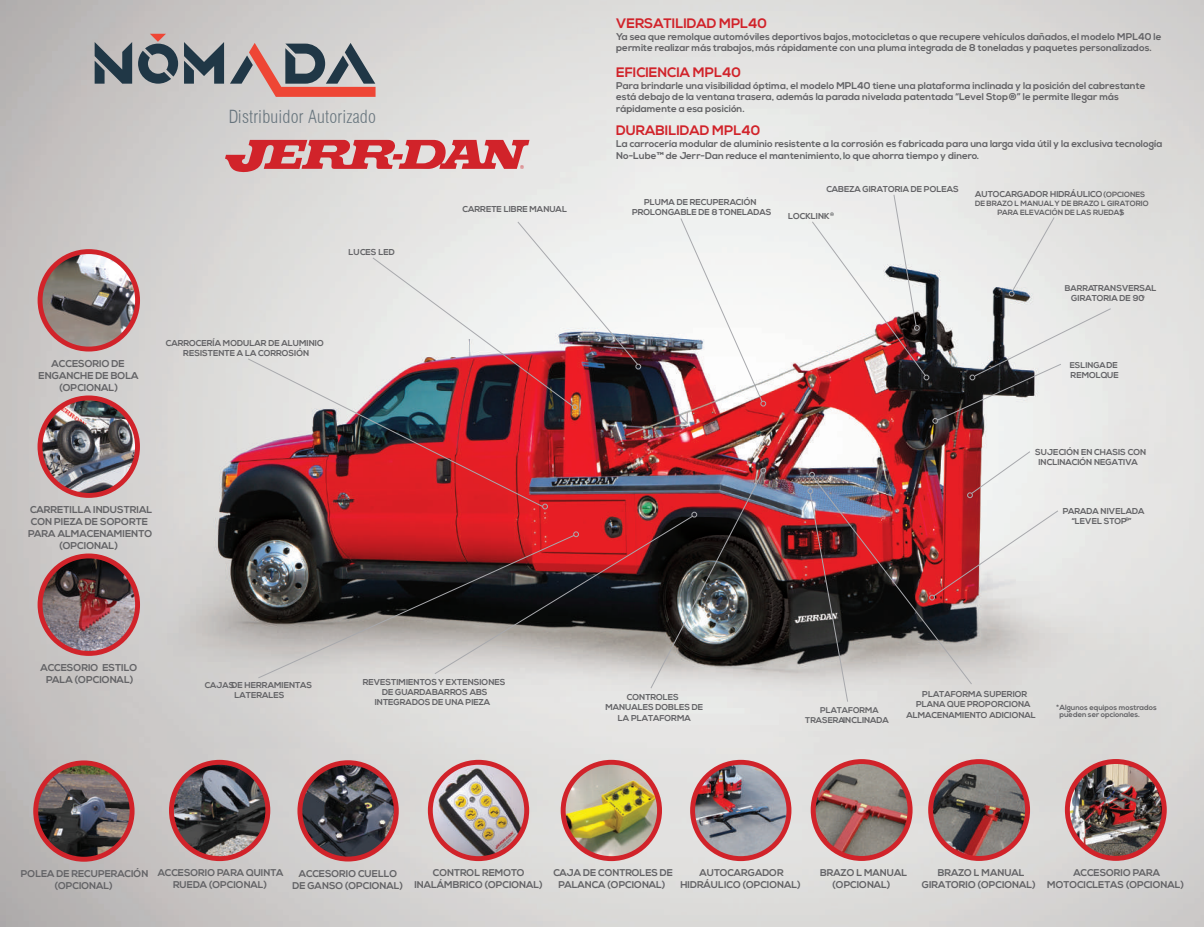
<style>
.page{position:relative;width:1204px;height:927px;background:#fff}
.page>*{position:absolute;margin:0;border:0;box-sizing:border-box;transform-origin:0 0}
.t1{font:300 condensed 17.7px "Swiss 721 BT";letter-spacing:.01em;color:#203746}
.t2{font:700 13.65px "Nexa";color:#d1232a}
.t3{font:700 9.9px/11.9px "Nexa";color:#636366;text-align:center}
.t4{font:700 9.75px/11.9px "Nexa";color:#636366;text-align:center}
.t5{font:700 8.55px/10.2px "Nexa";color:#636366;text-align:center}
.t6{font:700 8.4px "Nexa";color:#636366}
.t7{font:700 7.65px/9.1px "Nexa";color:#636366;text-align:center}
.t8{font:700 7.5px/7.1px "Nexa";color:#636366}
.t9{font:700 3.45px "Nexa";color:#636366}
.s1{font-size:7.65px}
.s2{font-size:8.4px}
.s3{font-size:8.55px}
</style>
<div class="page">
<img style="left:1px;top:0;width:1202px;height:927px">
<img style="left:300px;top:763px;width:96px;height:96px">
<div style="left:297px;top:760px;width:102px;height:101px;border:5px solid #d1232a;border-radius:50%"></div>
<img style="left:40px;top:252px;width:97px;height:97px;border-radius:49px">
<div style="left:38px;top:249px;width:102px;height:103px;border:5px solid #d1232a;border-radius:50%"></div>
<img style="left:430px;top:762px;width:96px;height:97px;border-radius:48px">
<div style="left:428px;top:760px;width:101px;height:101px;border:5px solid #d1232a;border-radius:50%"></div>
<img style="left:563px;top:763px;width:96px;height:96px">
<div style="left:560px;top:760px;width:102px;height:101px;border:5px solid #d1232a;border-radius:50%"></div>
<img style="left:40px;top:556px;width:97px;height:97px;border-radius:49px">
<div style="left:38px;top:553px;width:102px;height:103px;border:5px solid #d1232a;border-radius:50%"></div>
<img style="left:36px;top:763px;width:96px;height:96px;border-radius:48px">
<div style="left:33px;top:760px;width:101px;height:102px;border:5px solid #d1232a;border-radius:50%"></div>
<img style="left:171px;top:762px;width:97px;height:97px;border-radius:48px">
<div style="left:169px;top:760px;width:101px;height:101px;border:5px solid #d1232a;border-radius:50%"></div>
<img style="left:40px;top:398px;width:97px;height:97px">
<div style="left:38px;top:395px;width:102px;height:103px;border:5px solid #d1232a;border-radius:50%"></div>
<img style="left:692px;top:762px;width:97px;height:97px;border-radius:48px">
<div style="left:690px;top:760px;width:101px;height:101px;border:5px solid #d1232a;border-radius:50%"></div>
<img style="left:813px;top:762px;width:97px;height:96px">
<div style="left:810px;top:759px;width:102px;height:102px;border:5px solid #d1232a;border-radius:50%"></div>
<img style="left:930px;top:762px;width:97px;height:96px">
<div style="left:928px;top:759px;width:101px;height:102px;border:5px solid #d1232a;border-radius:50%"></div>
<img style="left:1067px;top:762px;width:97px;height:96px;border-radius:48px">
<div style="left:1064px;top:759px;width:102px;height:102px;border:5px solid #d1232a;border-radius:50%"></div>
<img style="left:807px;top:451px;width:251px;height:251px">
<svg style="left:811px;top:194px;width:300px;height:230px"></svg>
<img style="left:247px;top:218px;width:519px;height:471px">
<svg style="left:95px;top:42px;width:37px;height:42px;background:#636e77"></svg>
<svg style="left:184px;top:42px;width:40px;height:42px;background:#68747c"></svg>
<svg style="left:138px;top:34px;width:40px;height:50px;background:#7e8287"></svg>
<svg style="left:230px;top:43px;width:145px;height:54px;background:#aa8f8f"></svg>
<svg style="left:225px;top:140px;width:304px;height:33px;background:#d67477"></svg>
<h1 class="t1" style="left:228px;top:106px;width:149px">Distribuidor Autorizado</h1>
<p class="t5" style="left:348px;top:248px;width:48px">LUCES LED</p>
<p class="t3" style="left:39px;top:358px;width:102px">ACCESORIO DE<br>ENGANCHE DE BOLA (OPCIONAL)</p>
<p class="t5" style="left:166px;top:338px;width:159px">CARROCERÍA MODULAR DE ALUMINIO<br>RESISTENTE A LA CORROSIÓN</p>
<p class="t3" style="left:28px;top:504px;width:126px">CARRETILLA INDUSTRIAL<br>CON PIEZA DE SOPORTE<br>PARA ALMACENAMIENTO (OPCIONAL)</p>
<p class="t5" style="left:462px;top:204px;width:106px">CARRETE LIBRE MANUAL</p>
<h2 class="t2" style="left:616px;top:15px;width:152px">VERSATILIDAD MPL40</h2>
<p class="t4" style="left:616px;top:31px;width:547px;text-align:left">Ya sea que remolque automóviles deportivos bajos, motocicletas o que recupere vehículos dañados, el modelo MPL40 le permite realizar más trabajos, más rápidamente con una pluma integrada de 8 toneladas y paquetes personalizados.</p>
<h2 class="t2" style="left:616px;top:64px;width:126px">EFICIENCIA MPL40</h2>
<p class="t4" style="left:616px;top:80px;width:530px;text-align:left">Para brindarle una visibilidad óptima, el modelo MPL40 tiene una plataforma inclinada y la posición del cabrestante está debajo de la ventana trasera, además la parada nivelada patentada “Level Stop®” le permite llegar más rápidamente a esa posición.</p>
<h2 class="t2" style="left:616px;top:122px;width:146px">DURABILIDAD MPL40</h2>
<p class="t4" style="left:616px;top:138px;width:548px;text-align:left">La carrocería modular de aluminio resistente a la corrosión es fabricada para una larga vida útil y la exclusiva tecnología<br>No-Lube™ de Jerr-Dan reduce el mantenimiento, lo que ahorra tiempo y dinero.</p>
<p class="t5" style="left:632px;top:197px;width:141px">PLUMA DE RECUPERACIÓN<br>PROLONGABLE DE 8 TONELADAS</p>
<p class="t5" style="left:826px;top:184px;width:134px">CABEZA GIRATORIA DE POLEAS</p>
<p class="t5" style="left:788px;top:211px;width:48px">LOCKLINK<sup>®</sup></p>
<p class="t5" style="left:975px;top:189px;width:172px">AUTOCARGADOR HIDRÁULICO <span class="s1">(OPCIONES</span></p>
<p class="t7" style="left:974px;top:199px;width:175px">DE BRAZO L MANUALY DE BRAZO L GIRATORIO<br>PARA ELEVACIÓN DE LAS RUEDAS)</p>
<p class="t5" style="left:1071px;top:283px;width:87px;text-align:left;text-indent:-6px"><span class="s2">BARRA</span>TRANSVERSAL<br>GIRATORIA DE 90</p>
<p class="t9" style="left:1142px;top:294px;width:4px">O</p>
<p class="t6" style="left:1069px;top:360px;width:50px">ESLINGA <span class="s3">DE</span></p>
<p class="t5" style="left:1070px;top:371px;width:50px">REMOLQUE</p>
<p class="t5" style="left:1038px;top:447px;width:109px;text-align:left;text-indent:-3px">SUJECIÓN EN CHASIS CON<br>INCLINACIÓN NEGATIVA</p>
<p class="t5" style="left:1062px;top:506px;width:83px">PARADA NIVELADA “LEVEL STOP<sup>®</sup>”</p>
<p class="t3" style="left:40px;top:662px;width:98px">ACCESORIO ESTILO<br>PALA (OPCIONAL)</p>
<p class="t5" style="left:205px;top:680px;width:109px"><span class="s2">CAJAS</span>DE HERRAMIENTAS<br>LATERALES</p>
<p class="t5" style="left:362px;top:677px;width:144px">REVESTIMIENTOSY EXTENSIONES<br>DE GUARDABARROS ABS<br>INTEGRADOS DE UNA PIEZA</p>
<p class="t5" style="left:605px;top:692px;width:99px">CONTROLES<br>MANUALES DOBLES DE<br>LA PLATAFORMA</p>
<p class="t6" style="left:820px;top:705px;width:60px">PLATAFORMA</p>
<p class="t5" style="left:805px;top:716px;width:85px"><span class="s2">TRASERA</span>INCLINADA</p>
<p class="t5" style="left:922px;top:689px;width:107px">PLATAFORMA SUPERIOR</p>
<p class="t5" style="left:916px;top:700px;width:116px">PLANA QUE PROPORCIONA</p>
<p class="t5" style="left:906px;top:710px;width:131px">ALMACENAMIENTO ADICIONAL</p>
<p class="t8" style="left:1059px;top:704px;width:99px;text-indent:-3px">*Algunos equipos mostrados pueden ser opcionales.</p>
<p class="t4" style="left:21px;top:868px;width:129px">POLEA DE RECUPERACIÓN (OPCIONAL)</p>
<p class="t4" style="left:158px;top:867px;width:127px">ACCESORIO PARA QUINTA<br>RUEDA (OPCIONAL)</p>
<p class="t4" style="left:292px;top:868px;width:112px">ACCESORIO CUELLO<br>DE GANSO (OPCIONAL)</p>
<p class="t4" style="left:414px;top:867px;width:130px">CONTROL REMOTO<br>INALÁMBRICO (OPCIONAL)</p>
<p class="t4" style="left:553px;top:867px;width:121px">CAJA DE CONTROLES DE<br>PALANCA (OPCIONAL)</p>
<p class="t4" style="left:680px;top:867px;width:122px">AUTOCARGADOR<br>HIDRÁULICO (OPCIONAL)</p>
<p class="t4" style="left:820px;top:867px;width:88px">BRAZO L MANUAL (OPCIONAL)</p>
<p class="t4" style="left:921px;top:867px;width:115px">BRAZO L MANUAL<br>GIRATORIO (OPCIONAL)</p>
<p class="t4" style="left:1047px;top:867px;width:138px">ACCESORIO PARA<br>MOTOCICLETAS (OPCIONAL)</p>
</div>
